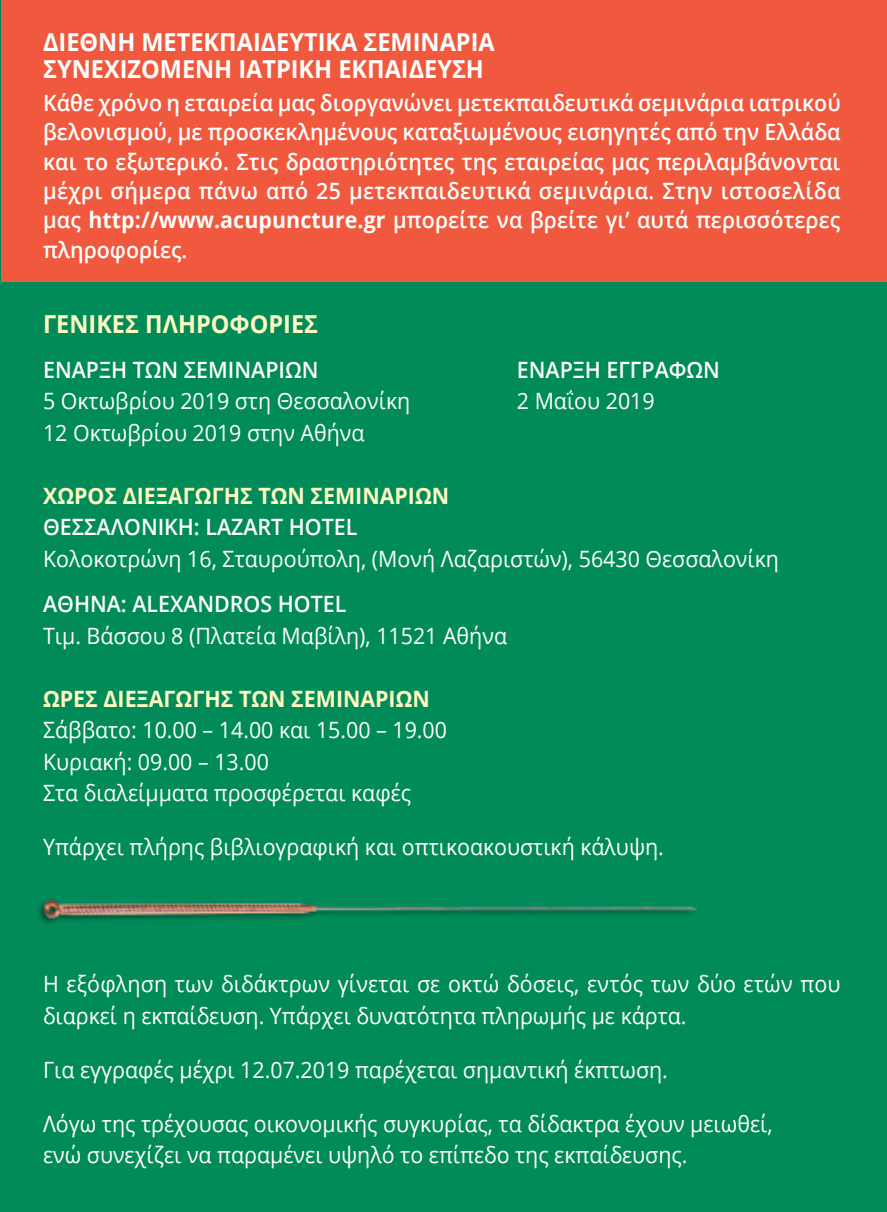
<style>
.page{position:relative;width:887px;height:1212px;background:#008b59}
.page>*{position:absolute;margin:0;border:0;box-sizing:border-box;transform-origin:0 0}
.t1{font:700 24.75px/27px "Open Sans";color:#fff;scale:.95 1}
.t2{font:700 24.75px "Open Sans";color:#fffac1;scale:.95 1}
.t3{font:22.5px/31.5px "Open Sans";color:#fff;scale:.95 1}
.t4{font:600 22.5px/29.2px "Open Sans";color:#fff;text-align:justify;scale:.95 1}
.t5{font:700 22.5px "Open Sans";color:#fffac1;scale:.95 1}
.s1{font-weight:700}
</style>
<div class="page">
<div style="left:1px;top:0;width:886px;height:281px;background:#f0593e"></div>
<img style="left:38px;top:899px;width:659px;height:25px">
<p class="t1" style="left:43px;top:28px;width:477px">ΔΙΕΘΝΗ ΜΕΤΕΚΠΑΙΔΕΥΤΙΚΑ ΣΕΜΙΝΑΡΙΑ<br>ΣΥΝΕΧΙΖΟΜΕΝΗ ΙΑΤΡΙΚΗ ΕΚΠΑΙΔΕΥΣΗ</p>
<p class="t4" style="left:43px;top:88px;width:841px">Κάθε χρόνο η εταιρεία μας διοργανώνει μετεκπαιδευτικά σεμινάρια ιατρικού βελονισμού, με προσκεκλημένους καταξιωμένους εισηγητές από την Ελλάδα και το εξωτερικό. Στις δραστηριότητες της εταιρείας μας περιλαμβάνονται μέχρι σήμερα πάνω από 25 μετεκπαιδευτικά σεμινάρια. Στην ιστοσελίδα μας <span class="s1">http://www.acupuncture.gr</span> μπορείτε να βρείτε γι’ αυτά περισσότερες πληροφορίες.</p>
<p class="t2" style="left:43px;top:307px;width:291px">ΓΕΝΙΚΕΣ ΠΛΗΡΟΦΟΡΙΕΣ</p>
<p class="t4" style="left:43px;top:355px;width:291px">ΕΝΑΡΞΗ ΤΩΝ ΣΕΜΙΝΑΡΙΩΝ</p>
<p class="t3" style="left:43px;top:385px;width:388px">5 Οκτωβρίου 2019 στη Θεσσαλονίκη<br>12 Οκτωβρίου 2019 στην Αθήνα</p>
<p class="t4" style="left:517px;top:355px;width:215px">ΕΝΑΡΞΗ ΕΓΓΡΑΦΩΝ</p>
<p class="t3" style="left:517px;top:385px;width:147px">2 Μαΐου 2019</p>
<p class="t5" style="left:43px;top:480px;width:429px">ΧΩΡΟΣ ΔΙΕΞΑΓΩΓΗΣ ΤΩΝ ΣΕΜΙΝΑΡΙΩΝ</p>
<p class="t4" style="left:43px;top:512px;width:332px">ΘΕΣΣΑΛΟΝΙΚΗ: LAZART HOTEL</p>
<p class="t3" style="left:43px;top:542px;width:776px">Κολοκοτρώνη 16, Σταυρούπολη, (Μονή Λαζαριστών), 56430 Θεσσαλονίκη</p>
<p class="t4" style="left:43px;top:589px;width:321px">ΑΘΗΝΑ: ALEXANDROS HOTEL</p>
<p class="t3" style="left:43px;top:619px;width:490px">Τιμ. Βάσσου 8 (Πλατεία Μαβίλη), 11521 Αθήνα</p>
<p class="t5" style="left:43px;top:682px;width:409px">ΩΡΕΣ ΔΙΕΞΑΓΩΓΗΣ ΤΩΝ ΣΕΜΙΝΑΡΙΩΝ</p>
<p class="t3" style="left:43px;top:713px;width:427px">Σάββατο: 10.00 – 14.00 και 15.00 – 19.00<br>Κυριακή: 09.00 – 13.00<br>Στα διαλείμματα προσφέρεται καφές</p>
<p class="t3" style="left:43px;top:830px;width:655px">Υπάρχει πλήρης βιβλιογραφική και οπτικοακουστική κάλυψη.</p>
<p class="t3" style="left:43px;top:968px;width:840px">Η εξόφληση των διδάκτρων γίνεται σε οκτώ δόσεις, εντός των δύο ετών που διαρκεί η εκπαίδευση. Υπάρχει δυνατότητα πληρωμής με κάρτα.</p>
<p class="t3" style="left:43px;top:1053px;width:659px">Για εγγραφές μέχρι 12.07.2019 παρέχεται σημαντική έκπτωση.</p>
<p class="t3" style="left:43px;top:1107px;width:769px">Λόγω της τρέχουσας οικονομικής συγκυρίας, τα δίδακτρα έχουν μειωθεί, ενώ συνεχίζει να παραμένει υψηλό το επίπεδο της εκπαίδευσης.</p>
</div>
